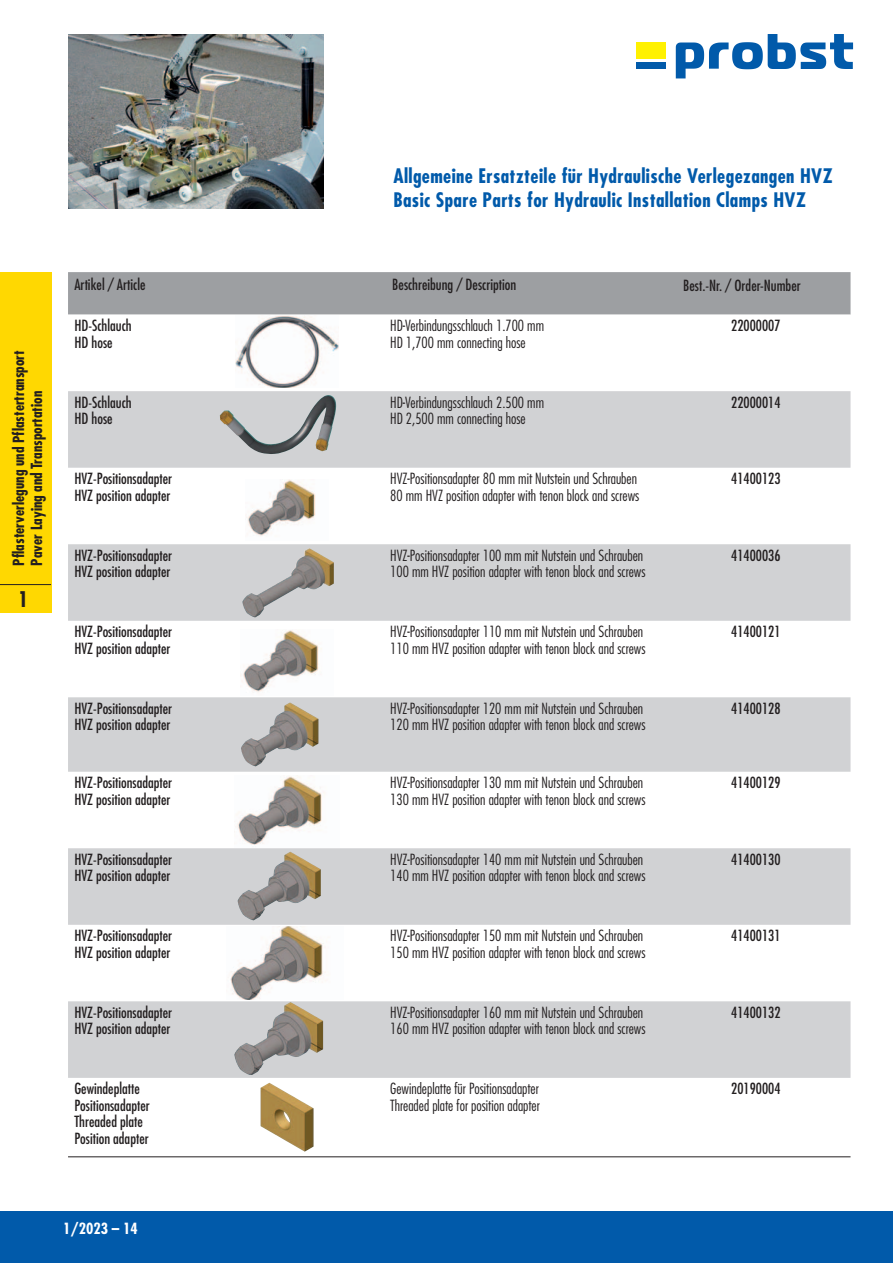
<style>
.page{position:relative;width:893px;height:1263px;background:#fff}
.page>*{position:absolute;margin:0;border:0;box-sizing:border-box;transform-origin:0 0}
.t1{font:700 condensed 21px "Futura";color:#231f20}
.t2{font:700 condensed 19.5px/24px "Futura";letter-spacing:.02em;color:#015aaa}
.t3{font:300 condensed 15px/16.5px "Futura";color:#231f20}
.t4{font:condensed 15px/16.5px "Futura";color:#231f20}
.t5{font:700 condensed 15px/18px "Futura";color:#231f20}
.t6{font:700 condensed 15px "Futura";color:#fff}
</style>
<div class="page">
<div style="left:0;top:272px;width:51px;height:340px;background:#ffd801"></div>
<hr style="left:0;top:584px;width:51px;height:1px;background:#231f20">
<div style="left:0;top:1212px;width:893px;height:51px;background:#015aaa"></div>
<div style="left:636px;top:42px;width:30px;height:17px;background:#fff101"></div>
<svg style="left:676px;top:34px;width:177px;height:44px"></svg>
<div style="left:636px;top:62px;width:30px;height:7px;background:#015aaa"></div>
<div style="left:68px;top:272px;width:782px;height:43px;background:#9d9fa2"></div>
<svg style="left:68px;top:391px;width:782px;height:687px;fill:#d1d2d4"></svg>
<img style="left:68px;top:34px;width:255px;height:174px">
<img style="left:268px;top:1049px;width:41px;height:10px">
<img style="left:226px;top:927px;width:117px;height:72px">
<img style="left:286px;top:895px;width:35px;height:8px">
<img style="left:234px;top:775px;width:106px;height:72px">
<img style="left:286px;top:743px;width:32px;height:7px">
<img style="left:245px;top:480px;width:84px;height:60px">
<img style="left:241px;top:629px;width:92px;height:67px">
<img style="left:309px;top:562px;width:25px;height:28px">
<img style="left:220px;top:395px;width:116px;height:59px">
<img style="left:236px;top:316px;width:102px;height:72px">
<img style="left:260px;top:1083px;width:30px;height:43px">
<hr style="left:68px;top:1157px;width:782px;height:1px;background:#231f20">
<p class="t5" style="left:11px;top:566px;width:217px;rotate:-90deg">Pflasterverlegung und Pflastertransport<br>Paver Laying and Transportation</p>
<h1 class="t1" style="left:18px;top:590px;width:12px">1</h1>
<h2 class="t2" style="left:393px;top:166px;width:441px">Allgemeine Ersatzteile für Hydraulische Verlegezangen HVZ<br>Basic Spare Parts for Hydraulic Installation Clamps HVZ</h2>
<p class="t4" style="left:74px;top:278px;width:73px">Artikel / Article</p>
<p class="t4" style="left:392px;top:278px;width:125px">Beschreibung / Description</p>
<p class="t4" style="left:74px;top:319px;width:59px">HD-Schlauch<br>HD hose</p>
<p class="t3" style="left:390px;top:318px;width:155px">HD-Verbindungsschlauch 1.700 mm<br>HD 1,700 mm connecting hose</p>
<p class="t4" style="left:731px;top:319px;width:51px">22000007</p>
<p class="t4" style="left:683px;top:278px;width:119px">Best.-Nr. / Order-Number</p>
<p class="t4" style="left:74px;top:395px;width:59px">HD-Schlauch<br>HD hose</p>
<p class="t3" style="left:390px;top:395px;width:155px">HD-Verbindungsschlauch 2.500 mm<br>HD 2,500 mm connecting hose</p>
<p class="t4" style="left:731px;top:395px;width:51px">22000014</p>
<p class="t4" style="left:74px;top:472px;width:99px">HVZ-Positionsadapter<br>HVZ position adapter</p>
<p class="t3" style="left:390px;top:471px;width:251px">HVZ-Positionsadapter 80 mm mit Nutstein und Schrauben<br>80 mm HVZ position adapter with tenon block and screws</p>
<p class="t4" style="left:731px;top:472px;width:51px">41400123</p>
<p class="t4" style="left:74px;top:548px;width:99px">HVZ-Positionsadapter<br>HVZ position adapter</p>
<p class="t3" style="left:390px;top:548px;width:257px">HVZ-Positionsadapter 100 mm mit Nutstein und Schrauben<br>100 mm HVZ position adapter with tenon block and screws</p>
<p class="t4" style="left:731px;top:548px;width:51px">41400036</p>
<p class="t4" style="left:74px;top:625px;width:99px">HVZ-Positionsadapter<br>HVZ position adapter</p>
<p class="t3" style="left:390px;top:625px;width:257px">HVZ-Positionsadapter 110 mm mit Nutstein und Schrauben<br>110 mm HVZ position adapter with tenon block and screws</p>
<p class="t4" style="left:731px;top:625px;width:51px">41400121</p>
<p class="t4" style="left:74px;top:701px;width:99px">HVZ-Positionsadapter<br>HVZ position adapter</p>
<p class="t3" style="left:390px;top:701px;width:257px">HVZ-Positionsadapter 120 mm mit Nutstein und Schrauben<br>120 mm HVZ position adapter with tenon block and screws</p>
<p class="t4" style="left:731px;top:701px;width:51px">41400128</p>
<p class="t4" style="left:74px;top:776px;width:99px">HVZ-Positionsadapter<br>HVZ position adapter</p>
<p class="t3" style="left:390px;top:775px;width:257px">HVZ-Positionsadapter 130 mm mit Nutstein und Schrauben<br>130 mm HVZ position adapter with tenon block and screws</p>
<p class="t4" style="left:731px;top:776px;width:51px">41400129</p>
<p class="t4" style="left:74px;top:852px;width:99px">HVZ-Positionsadapter<br>HVZ position adapter</p>
<p class="t3" style="left:390px;top:852px;width:257px">HVZ-Positionsadapter 140 mm mit Nutstein und Schrauben<br>140 mm HVZ position adapter with tenon block and screws</p>
<p class="t4" style="left:731px;top:852px;width:51px">41400130</p>
<p class="t4" style="left:74px;top:929px;width:99px">HVZ-Positionsadapter<br>HVZ position adapter</p>
<p class="t3" style="left:390px;top:929px;width:257px">HVZ-Positionsadapter 150 mm mit Nutstein und Schrauben<br>150 mm HVZ position adapter with tenon block and screws</p>
<p class="t4" style="left:731px;top:929px;width:51px">41400131</p>
<p class="t4" style="left:74px;top:1005px;width:99px">HVZ-Positionsadapter<br>HVZ position adapter</p>
<p class="t3" style="left:390px;top:1005px;width:257px">HVZ-Positionsadapter 160 mm mit Nutstein und Schrauben<br>160 mm HVZ position adapter with tenon block and screws</p>
<p class="t4" style="left:731px;top:1005px;width:51px">41400132</p>
<p class="t4" style="left:74px;top:1082px;width:77px">Gewindeplatte<br>Positionsadapter<br>Threaded plate<br>Position adapter</p>
<p class="t3" style="left:390px;top:1082px;width:151px">Gewindeplatte für Positionsadapter<br>Threaded plate for position adapter</p>
<p class="t4" style="left:731px;top:1082px;width:51px">20190004</p>
<p class="t6" style="left:63px;top:1222px;width:76px">1/2023 – 14</p>
</div>
